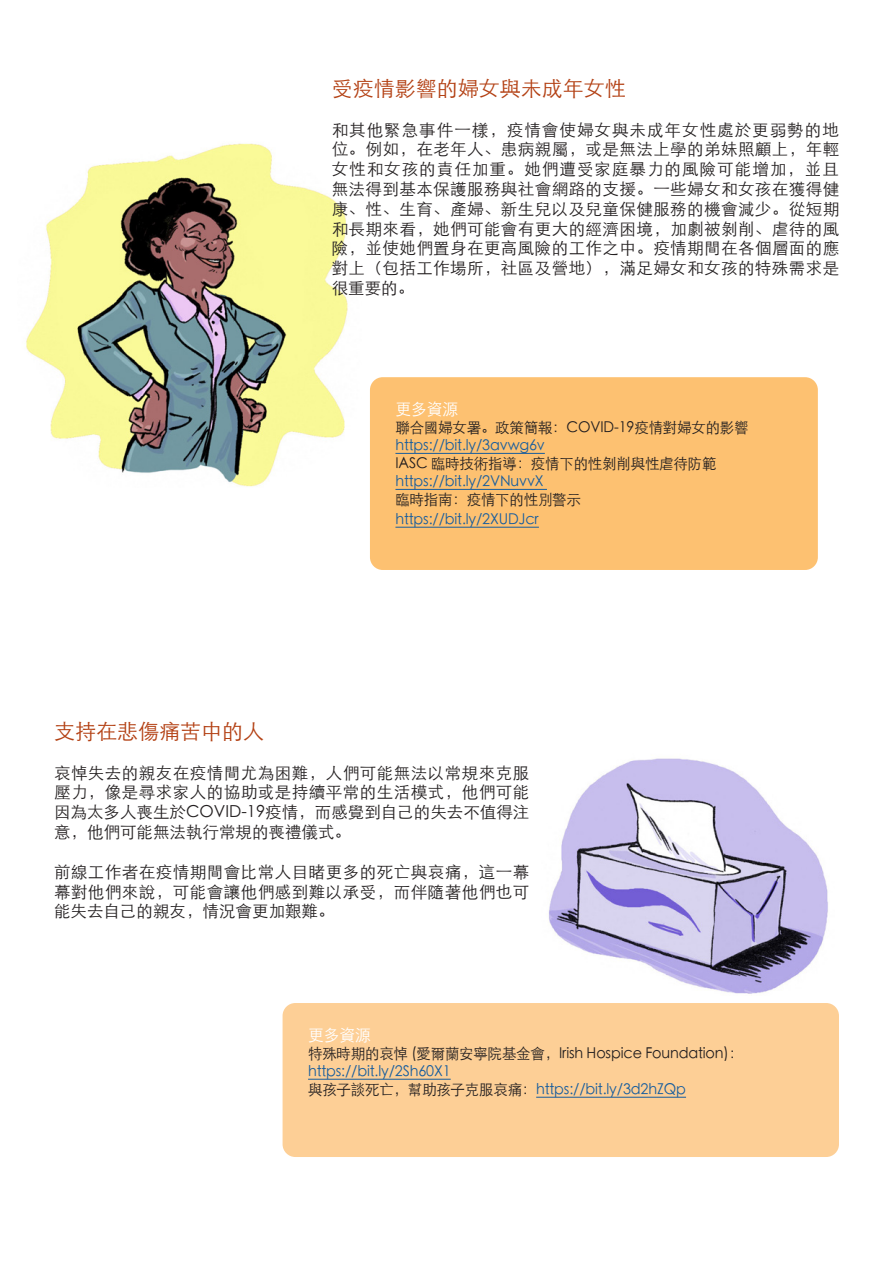
<style>
.page{position:relative;width:893px;height:1263px;background:#fff}
.page>*{position:absolute;margin:0;border:0;box-sizing:border-box;transform-origin:0 0}
.t1{font:300 21px "ST Heiti SC";color:#b34013}
.t2{font:300 16.5px/19.8px "ST Heiti SC";letter-spacing:.025em;color:#231f20;text-align:justify}
.Style_de_paragraphe{font:300 16.5px "ST Heiti SC";letter-spacing:-.01em;color:#fff;scale:.96 1}
.Style_de_paragraphe-2{font:300 15px "ST Heiti SC";letter-spacing:-.01em;color:#175d9e;scale:.96 1}
.Style_de_paragraphe-3{font:300 15px "ST Heiti SC";letter-spacing:-.01em;color:#231f20;scale:.96 1}
.s1{color:#231f20}
</style>
<div class="page">
<div style="left:283px;top:1003px;width:556px;height:154px;background:#fdcf96;border-radius:13px"></div>
<hr style="left:308px;top:1079px;width:143px;height:1px;background:#175d9e">
<hr style="left:536px;top:1097px;width:150px;height:1px;background:#175d9e">
<img style="left:549px;top:758px;width:279px;height:236px">
<img style="left:26px;top:143px;width:322px;height:344px">
<div style="left:370px;top:377px;width:448px;height:193px;background:#fdc171;border-radius:13px"></div>
<hr style="left:395px;top:453px;width:150px;height:1px;background:#175d9e">
<hr style="left:395px;top:489px;width:152px;height:1px;background:#175d9e">
<hr style="left:395px;top:527px;width:144px;height:1px;background:#175d9e">
<p class="t1" style="left:332px;top:70px;width:296px">受疫情影響的婦女與未成年女性</p>
<p class="t2" style="left:332px;top:118px;width:509px">和其他緊急事件一樣，疫情會使婦女與未成年女性處於更弱勢的地位。例如，在老年人、患病親屬，或是無法上學的弟妹照顧上，年輕女性和女孩的責任加重。她們遭受家庭暴力的風險可能增加，並且無法得到基本保護服務與社會網路的支援。一些婦女和女孩在獲得健康、性、生育、產婦、新生兒以及兒童保健服務的機會減少。從短期和長期來看，她們可能會有更大的經濟困境，加劇被剝削、虐待的風險，並使她們置身在更高風險的工作之中。疫情期間在各個層面的應對上（包括工作場所，社區及營地），滿足婦女和女孩的特殊需求是很重要的。</p>
<p class="Style_de_paragraphe" style="left:395px;top:395px;width:67px">更多資源</p>
<p class="Style_de_paragraphe-3" style="left:395px;top:415px;width:369px">聯合國婦女署。政策簡報：COVID-19疫情對婦女的影響</p>
<p class="Style_de_paragraphe-2" style="left:395px;top:433px;width:157px">https://bit.ly/3avwg6v</p>
<p class="Style_de_paragraphe-3" style="left:395px;top:451px;width:336px">IASC 臨時技術指導：疫情下的性剝削與性虐待防範</p>
<p class="Style_de_paragraphe-2" style="left:395px;top:469px;width:156px">https://bit.ly/2VNuvvX</p>
<p class="Style_de_paragraphe-3" style="left:395px;top:487px;width:195px">臨時指南：疫情下的性別警示</p>
<p class="Style_de_paragraphe-2" style="left:395px;top:507px;width:151px">https://bit.ly/2XUDJcr</p>
<p class="t1" style="left:54px;top:713px;width:211px">支持在悲傷痛苦中的人</p>
<p class="t2" style="left:54px;top:761px;width:477px">哀悼失去的親友在疫情間尤為困難，人們可能無法以常規來克服壓力，像是尋求家人的協助或是持續平常的生活模式，他們可能因為太多人喪生於COVID-19疫情，而感覺到自己的失去不值得注意，他們可能無法執行常規的喪禮儀式。</p>
<p class="t2" style="left:54px;top:860px;width:477px">前線工作者在疫情期間會比常人目睹更多的死亡與哀痛，這一幕幕對他們來說，可能會讓他們感到難以承受，而伴隨著他們也可能失去自己的親友，情況會更加艱難。</p>
<p class="Style_de_paragraphe" style="left:308px;top:1021px;width:67px">更多資源</p>
<p class="Style_de_paragraphe-3" style="left:308px;top:1041px;width:455px">特殊時期的哀悼 (愛爾蘭安寧院基金會，Irish Hospice Foundation)：</p>
<p class="Style_de_paragraphe-2" style="left:308px;top:1059px;width:150px">https://bit.ly/2Sh60X1</p>
<p class="Style_de_paragraphe-2" style="left:308px;top:1077px;width:395px"><span class="s1">與孩子談死亡，幫助孩子克服哀痛：</span>https://bit.ly/3d2hZQp</p>
</div>
